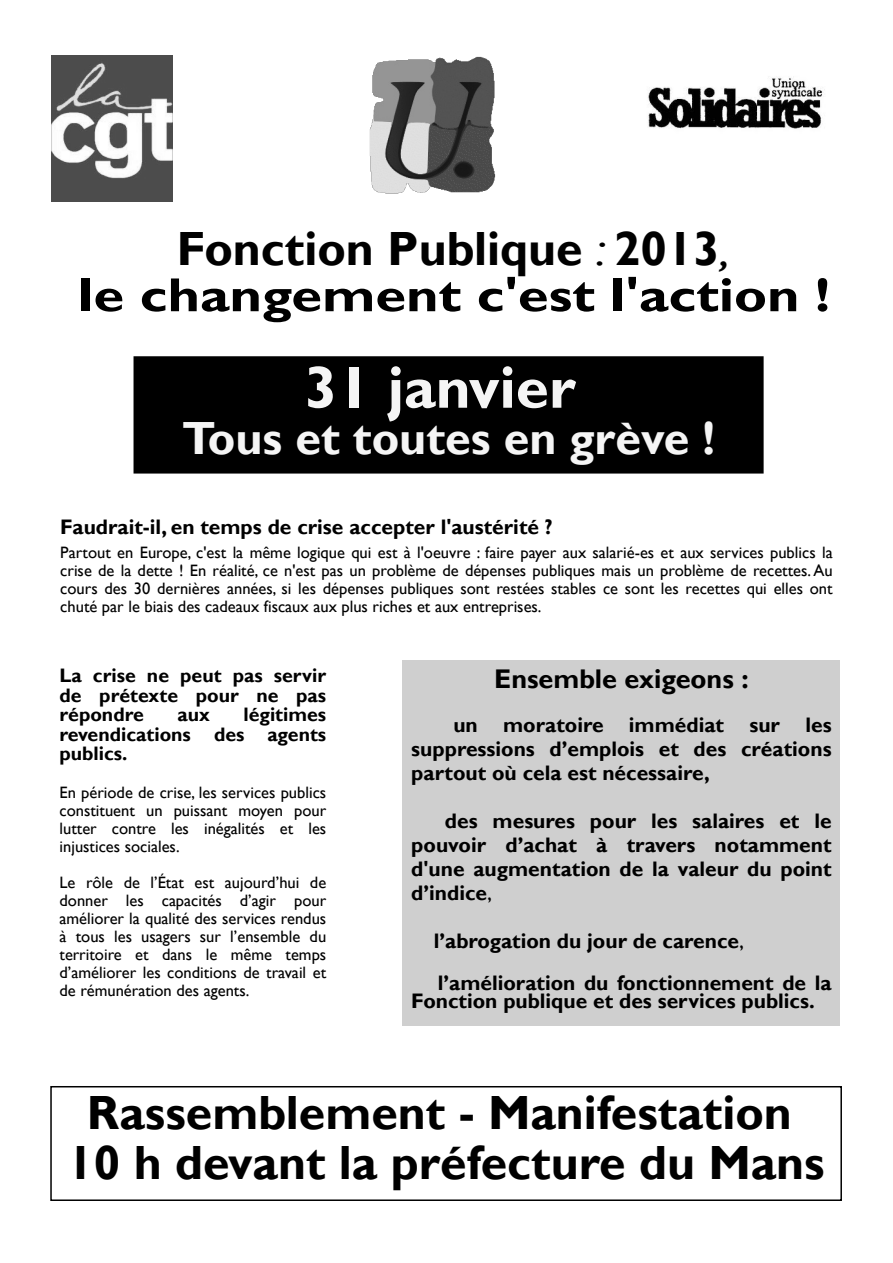
<style>
.page{position:relative;width:893px;height:1263px;background:#fff}
.page>*{position:absolute;margin:0;border:0;box-sizing:border-box;transform-origin:0 0}
.t1{font:700 60px "Gill Sans";color:#f5f5f5}
.t2{font:700 48px/46.5px "Gill Sans";color:#000;text-align:center}
.t3{font:700 46.5px "Gill Sans";color:#f5f5f5}
.t4{font:700 27px "Gill Sans";color:#000}
.t5{font:700 21px/24px "Gill Sans";color:#000;text-align:justify}
.t6{font:700 19.5px/19.5px "Gill Sans";color:#000;text-align:justify}
.t7{font:16.5px/18px "Gill Sans";color:#000;text-align:justify}
.s1{font-weight:400;font-style:italic}
.s2{font-weight:400}
</style>
<div class="page">
<img style="left:369px;top:56px;width:127px;height:138px">
<div style="left:403px;top:660px;width:437px;height:366px;background:#cfcfcf"></div>
<div style="left:50px;top:1086px;width:792px;height:115px;border:2px solid #000"></div>
<div style="left:134px;top:357px;width:629px;height:116px;background:#000"></div>
<div style="left:134px;top:356px;width:630px;height:118px;border:2px solid #000"></div>
<img style="left:51px;top:55px;width:122px;height:147px">
<img style="left:648px;top:78px;width:177px;height:51px">
<h2 class="t2" style="left:78px;top:225px;width:753px">Fonction Publique <span class="s1">:</span> 2013<span class="s1">,<br></span>le changement c'est l'action !</h2>
<h1 class="t1" style="left:305px;top:352px;width:273px">31 janvier</h1>
<h3 class="t3" style="left:182px;top:411px;width:534px">Tous et toutes en grève !</h3>
<p class="t5" style="left:60px;top:514px;width:494px">Faudrait-il, en temps de crise accepter l'austérité ?</p>
<p class="t7" style="left:60px;top:543px;width:774px">Partout en Europe, c'est la même logique qui est à l'oeuvre : faire payer aux salarié-es et aux services publics la crise de la dette ! En réalité, ce n'est pas un problème de dépenses publiques mais un problème de recettes.Au cours des 30 dernières années, si les dépenses publiques sont restées stables ce sont les recettes qui elles ont chuté par le biais des cadeaux fiscaux aux plus riches et aux entreprises.</p>
<p class="t6" style="left:60px;top:666px;width:268px">La crise ne peut pas servir de prétexte pour ne pas répondre</p>
<p class="t6" style="left:60px;top:705px;width:268px;text-indent:184px">légitimes revendications des agents publics.</p>
<p class="t7" style="left:60px;top:783px;width:268px">En période de crise, les services publics constituent un puissant moyen pour lutter contre les inégalités et les injustices sociales.</p>
<p class="t7" style="left:60px;top:873px;width:268px">Le rôle de l’État est aujourd’hui de donner les capacités d’agir pour améliorer la qualité des services rendus à tous les usagers sur l’ensemble du territoire et dans le même temps d’améliorer les conditions de travail et de rémunération des agents.</p>
<p class="t6" style="left:177px;top:705px;width:34px">aux</p>
<h3 class="t4" style="left:494px;top:663px;width:256px">Ensemble exigeons :</h3>
<p class="t5" style="left:411px;top:712px;width:422px;text-indent:42px">un moratoire immédiat sur les suppressions d’emplois et des créations partout où cela est nécessaire,</p>
<p class="t5" style="left:411px;top:808px;width:422px;text-indent:34px">des mesures pour les salaires et le pouvoir d’achat à travers notamment d'une augmentation de la valeur du point d’indice<span class="s2">,</span></p>
<p class="t5" style="left:434px;top:919px;width:399px;line-height:42px">l’abrogation du jour de carence<span class="s2">, </span>l’amélioration du fonctionnement de la</p>
<p class="t5" style="left:411px;top:988px;width:405px">Fonction publique et des services publics.</p>
<h2 class="t2" style="left:67px;top:1088px;width:759px;line-height:49.5px">Rassemblement - Manifestation<br>10 h devant la préfecture du Mans</h2>
</div>
